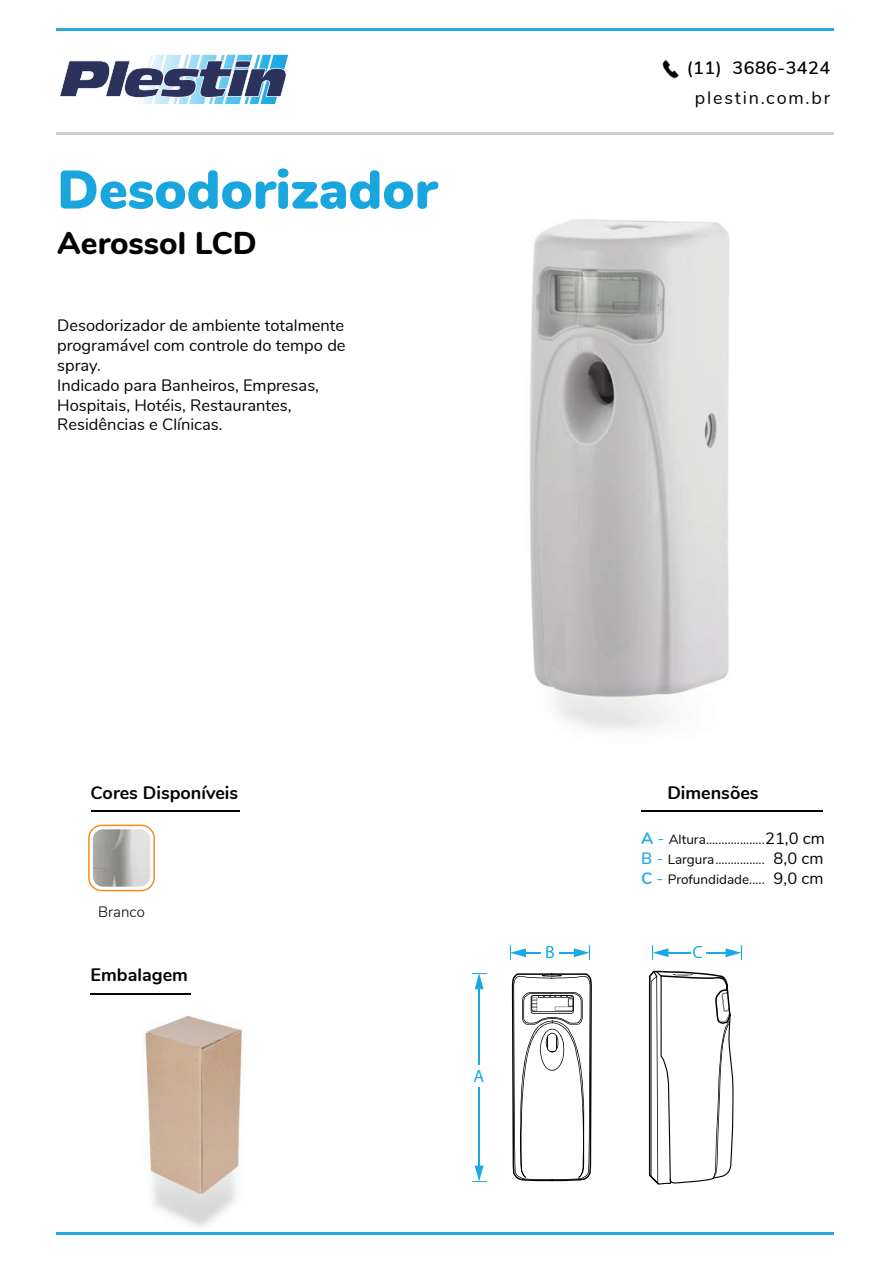
<style>
.page{position:relative;width:893px;height:1263px;background:#fff}
.page>*{position:absolute;margin:0;border:0;box-sizing:border-box;transform-origin:0 0}
.t1{font:900 54px "Nunito";color:#19a6df}
.t2{font:800 31.5px "Nunito";color:#040503}
.t3{font:700 18px "Nunito";color:#040503}
.t4{font:18px "Nunito";letter-spacing:.1em;color:#040503}
.t5{font:600 18px "Nunito";letter-spacing:.025em;color:#040503}
.t6{font:17.7px "Myriad Pro";color:#16abe3}
.t7{font:16.5px/19.8px "Nunito";color:#040503}
.t8{font:300 15px "Nunito";color:#040503}
.t9{font:13.5px/19.8px "Nunito";color:#040503;text-align:justify}
.s1{font-weight:700;font-size:16.5px;color:#27abe2}
.s2{font-size:16.5px;color:#27abe2}
.s3{font-size:16.5px}
.s4{font-weight:600;font-size:16.5px;color:#27abe2}
</style>
<div class="page">
<img style="left:529px;top:219px;width:285px;height:593px">
<svg style="left:88px;top:825px;width:67px;height:66px"></svg>
<img style="left:93px;top:829px;width:57px;height:58px">
<hr style="left:91px;top:810px;width:148px;height:1px;background:#040503">
<hr style="left:641px;top:810px;width:182px;height:1px;background:#040503">
<hr style="left:91px;top:993px;width:100px;height:1px;background:#040503">
<svg style="left:512px;top:973px;width:80px;height:208px"></svg>
<svg style="left:649px;top:971px;width:84px;height:214px"></svg>
<svg style="left:510px;top:946px;width:31px;height:14px"></svg>
<svg style="left:559px;top:946px;width:31px;height:14px"></svg>
<hr style="left:665px;top:952px;width:26px;height:2px;background:#16abe3">
<svg style="left:652px;top:946px;width:16px;height:14px"></svg>
<hr style="left:706px;top:952px;width:23px;height:2px;background:#16abe3">
<svg style="left:725px;top:946px;width:17px;height:14px"></svg>
<hr style="left:478px;top:986px;width:2px;height:79px;background:#16abe3">
<svg style="left:472px;top:973px;width:14px;height:16px"></svg>
<hr style="left:478px;top:1087px;width:2px;height:82px;background:#16abe3">
<svg style="left:472px;top:1166px;width:14px;height:16px"></svg>
<img style="left:145px;top:1016px;width:97px;height:211px">
<hr style="left:56px;top:1232px;width:777px;height:3px;background:#25a9e0">
<hr style="left:56px;top:28px;width:777px;height:3px;background:#25a9e0">
<hr style="left:56px;top:132px;width:777px;height:3px;background:#cdcdcc">
<svg style="left:60px;top:55px;width:228px;height:49px"></svg>
<img style="left:662px;top:60px;width:17px;height:19px">
<h1 class="t1" style="left:57px;top:150px;width:382px">Desodorizador</h1>
<h2 class="t2" style="left:57px;top:220px;width:201px">Aerossol LCD</h2>
<p class="t7" style="left:57px;top:315px;width:290px">Desodorizador de ambiente totalmente programável com controle do tempo de spray.<br>Indicado para Banheiros, Empresas,<br>Hospitais, Hotéis, Restaurantes,<br>Residências e Clínicas.</p>
<p class="t5" style="left:687px;top:55px;width:145px">(11) 3686-3424</p>
<p class="t4" style="left:695px;top:84px;width:137px">plestin.com.br</p>
<p class="t3" style="left:91px;top:780px;width:149px">Cores Disponíveis</p>
<p class="t8" style="left:98px;top:901px;width:48px">Branco</p>
<p class="t3" style="left:91px;top:962px;width:99px">Embalagem</p>
<p class="t6" style="left:474px;top:1066px;width:12px">A</p>
<p class="t3" style="left:667px;top:780px;width:93px">Dimensões</p>
<p class="t9" style="left:641px;top:829px;width:185px"><span class="s1">A</span> <span class="s2">-</span> Altura...................<span class="s3">21,0 cm </span><span class="s4">B</span> <span class="s2">-</span> Largura................ <span class="s3">8,0 cm </span><span class="s1">C</span> <span class="s2">-</span> Profundidade..... <span class="s3">9,0 cm</span></p>
<p class="t6" style="left:545px;top:941px;width:11px">B</p>
<p class="t6" style="left:692px;top:941px;width:12px">C</p>
</div>
